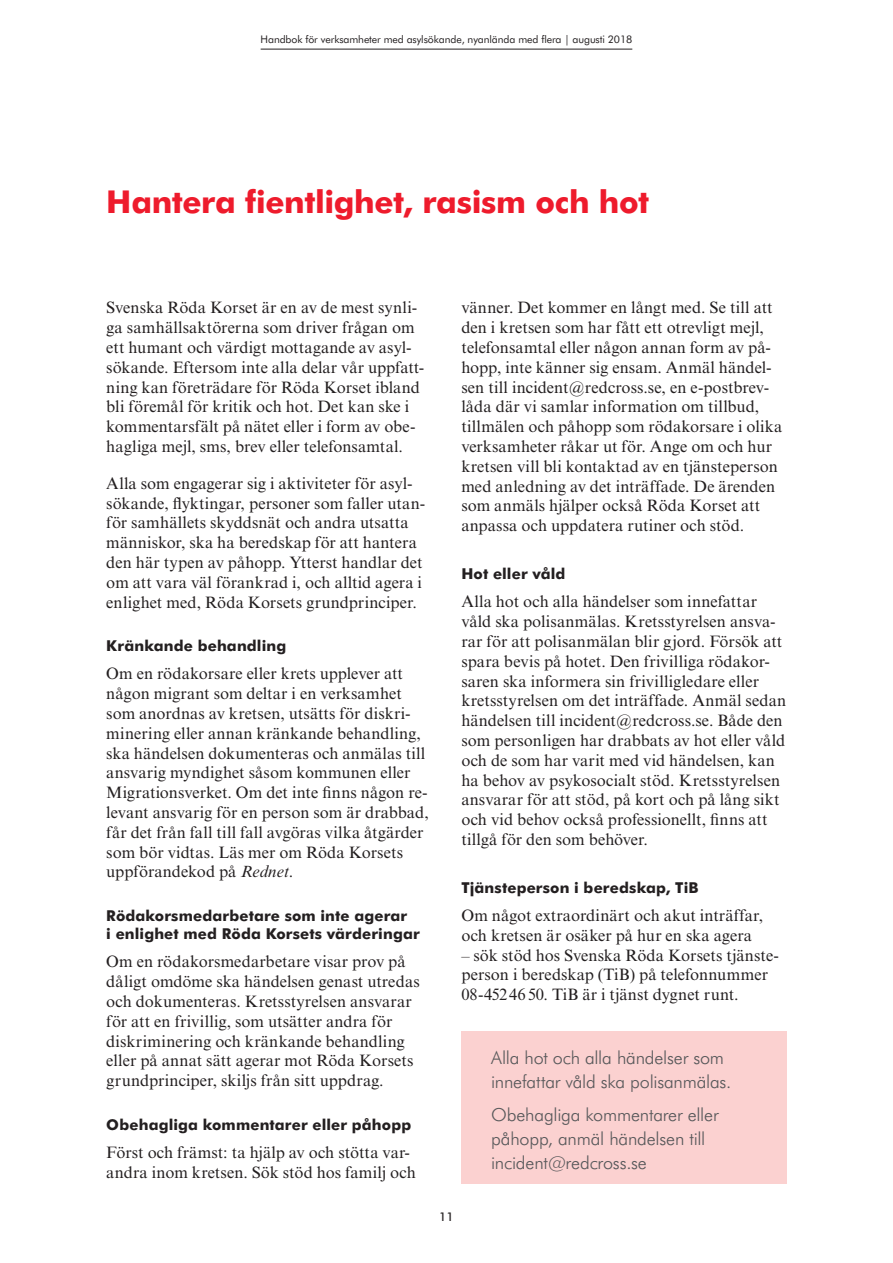
<style>
.page{position:relative;width:893px;height:1263px;background:#fff}
.page>*{position:absolute;margin:0;border:0;box-sizing:border-box;transform-origin:0 0}
.RUBRIK_NY{font:700 31.5px "Futura BT";letter-spacing:-.01em;color:#ee1b2c}
.Marginalen{font:300 18px/24px "Futura BT";letter-spacing:-.01em;color:#57585a}
.Brödtext{font:16.5px/19.8px "Times NRMT";letter-spacing:.005em;color:#231f20}
.LITEN_MELLIS{font:700 15px/18px "Futura BT";letter-spacing:.01em;color:#231f20}
.t1{font:500 12px "Futura BT";color:#231f20}
.t2{font:10.5px "Futura BT";letter-spacing:-.01em;color:#231f20}
.s1{font-style:italic}
</style>
<div class="page">
<hr style="left:261px;top:49px;width:371px;height:1px;background:#231f20">
<div style="left:461px;top:1031px;width:326px;height:153px;background:#fbd1d0"></div>
<p class="t2" style="left:261px;top:33px;width:373px">Handbok för verksamheter med asylsökande, nyanlända med flera | augusti 2018</p>
<p class="RUBRIK_NY" style="left:106px;top:183px;width:544px">Hantera fientlighet, rasism och hot</p>
<p class="Brödtext" style="left:106px;top:298px;width:320px">Svenska Röda Korset är en av de mest synli&shy;ga samhällsaktörerna som driver frågan om ett humant och värdigt mottagande av asyl&shy;sökande. Eftersom inte alla delar vår uppfatt&shy;ning kan företrädare för Röda Korset ibland bli föremål för kritik och hot. Det kan ske i kommentarsfält på nätet eller i form av obe&shy;hagliga mejl, sms, brev eller telefonsamtal.</p>
<p class="Brödtext" style="left:106px;top:473px;width:320px">Alla som engagerar sig i aktiviteter för asyl&shy;sökande, flyktingar, personer som faller utan&shy;för samhällets skyddsnät och andra utsatta människor, ska ha beredskap för att hantera den här typen av påhopp. Ytterst handlar det om att vara väl förankrad i, och alltid agera i enlighet med, Röda Korsets grundprinciper.</p>
<p class="LITEN_MELLIS" style="left:106px;top:637px;width:181px">Kränkande behandling</p>
<p class="Brödtext" style="left:106px;top:664px;width:324px">Om en rödakorsare eller krets upplever att någon migrant som deltar i en verksamhet som anordnas av kretsen, utsätts för diskri&shy;minering eller annan kränkande behandling, ska händelsen dokumenteras och anmälas till ansvarig myndighet såsom kommunen eller Migrationsverket. Om det inte finns någon re&shy;levant ansvarig för en person som är drabbad, får det från fall till fall avgöras vilka åtgärder som bör vidtas. Läs mer om Röda Korsets uppförandekod på <span class="s1">Rednet</span>.</p>
<p class="LITEN_MELLIS" style="left:106px;top:906px;width:315px">Rödakorsmedarbetare som inte agerar<br>i enlighet med Röda Korsets värderingar</p>
<p class="Brödtext" style="left:106px;top:952px;width:315px">Om en rödakorsmedarbetare visar prov på dåligt omdöme ska händelsen genast utredas och dokumenteras. Kretsstyrelsen ansvarar för att en frivillig, som utsätter andra för diskriminering och kränkande behandling eller på annat sätt agerar mot Röda Korsets grundprinciper, skiljs från sitt uppdrag.</p>
<p class="LITEN_MELLIS" style="left:106px;top:1115px;width:306px">Obehagliga kommentarer eller påhopp</p>
<p class="Brödtext" style="left:106px;top:1142px;width:311px">Först och främst: ta hjälp av och stötta var&shy;andra inom kretsen. Sök stöd hos familj och</p>
<p class="Brödtext" style="left:461px;top:298px;width:322px">vänner. Det kommer en långt med. Se till att den i kretsen som har fått ett otrevligt mejl, telefonsamtal eller någon annan form av på&shy;hopp, inte känner sig ensam. Anmäl händel&shy;sen till incident@redcross.se, en e-postbrev&shy;låda där vi samlar information om tillbud, tillmälen och påhopp som rödakorsare i olika verksamheter råkar ut för. Ange om och hur kretsen vill bli kontaktad av en tjänsteperson med anledning av det inträffade. De ärenden som anmäls hjälper också Röda Korset att anpassa och uppdatera rutiner och stöd.</p>
<p class="LITEN_MELLIS" style="left:461px;top:564px;width:106px">Hot eller våld</p>
<p class="Brödtext" style="left:461px;top:592px;width:327px">Alla hot och alla händelser som innefattar våld ska polisanmälas. Kretsstyrelsen ansva&shy;rar för att polisanmälan blir gjord. Försök att spara bevis på hotet. Den frivilliga rödakor&shy;saren ska informera sin frivilligledare eller kretsstyrelsen om det inträffade. Anmäl sedan händelsen till incident@redcross.se. Både den som personligen har drabbats av hot eller våld och de som har varit med vid händelsen, kan ha behov av psykosocialt stöd. Kretsstyrelsen ansvarar för att stöd, på kort och på lång sikt och vid behov också professionellt, finns att tillgå för den som behöver.</p>
<p class="LITEN_MELLIS" style="left:461px;top:878px;width:239px">Tjänsteperson i beredskap, TiB</p>
<p class="Brödtext" style="left:461px;top:905px;width:303px">Om något extraordinärt och akut inträffar, och kretsen är osäker på hur en ska agera</p>
<p class="Brödtext" style="left:461px;top:945px;width:319px">– sök stöd hos Svenska Röda Korsets tjänste&shy;person i beredskap (TiB) på telefonnummer<br>08-4524650. TiB är i tjänst dygnet runt.</p>
<p class="t1" style="left:439px;top:1209px;width:16px">11</p>
<p class="Marginalen" style="left:491px;top:1045px;width:242px">Alla hot och alla händelser som innefattar våld ska polisanmälas.</p>
<p class="Marginalen" style="left:491px;top:1102px;width:229px">Obehagliga kommentarer eller påhopp, anmäl händelsen till incident@redcross.se</p>
</div>
